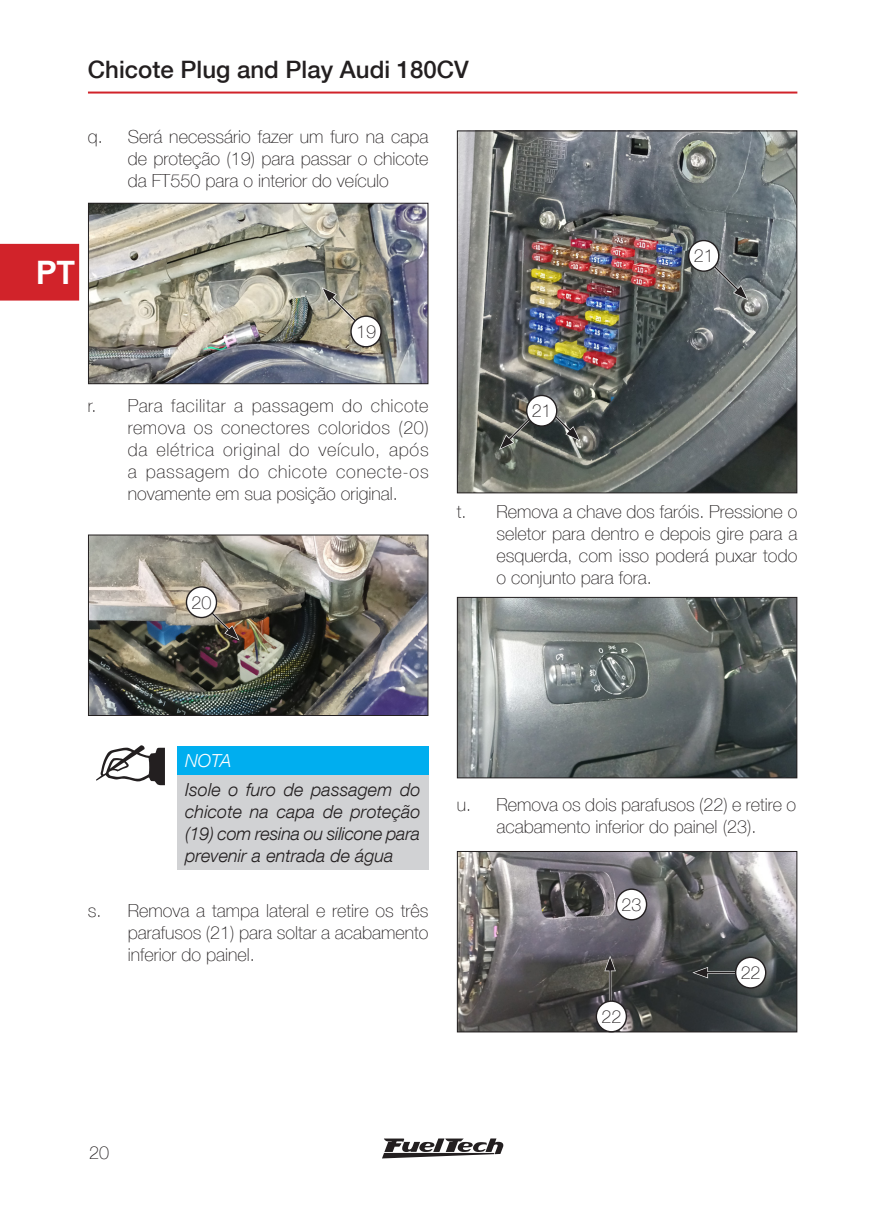
<style>
.page{position:relative;width:874px;height:1225px;background:#fff}
.page>*{position:absolute;margin:0;border:0;box-sizing:border-box;transform-origin:0 0}
.t1{font:700 34px "Abadi MT Std";color:#fff}
.t2{font:500 24px "Helvetica Neue LT Com";color:#231f20}
.CT-00{font:100 18px/22px "Helvetica Neue LT Com";color:#231f20;text-align:justify}
.Nota{font:italic 300 18px/22px "Helvetica Neue LT Com";color:#231f20;text-align:justify}
.TX-00{font:100 18px "Helvetica Neue LT Com";letter-spacing:-.005em;color:#231f20}
.Nota-2{font:italic 300 18px "Helvetica Neue LT Com";color:#fff}
</style>
<div class="page">
<svg style="left:382px;top:1138px;width:121px;height:20px"></svg>
<div style="left:0;top:244px;width:79px;height:56px;background:#d1232a"></div>
<hr style="left:88px;top:92px;width:709px;height:2px;background:#d1232a">
<img style="left:90px;top:536px;width:336px;height:178px">
<div style="left:88px;top:534px;width:340px;height:182px;border:1px solid #231f20"></div>
<svg style="left:192px;top:593px;width:47px;height:47px;background:#7c7163"></svg>
<div style="left:186px;top:587px;width:30px;height:30px;background:#fff;border-radius:50%"></div>
<div style="left:186px;top:586px;width:31px;height:32px;border:1px solid #231f20;border-radius:50%"></div>
<img style="left:90px;top:205px;width:336px;height:177px">
<div style="left:88px;top:203px;width:340px;height:181px;border:1px solid #231f20"></div>
<svg style="left:321px;top:287px;width:47px;height:47px;background:#aca590"></svg>
<div style="left:351px;top:316px;width:30px;height:31px;background:#fff;border-radius:50%"></div>
<div style="left:350px;top:315px;width:31px;height:32px;border:1px solid #231f20;border-radius:50%"></div>
<div style="left:177px;top:746px;width:251px;height:29px;background:#00aeef"></div>
<div style="left:177px;top:775px;width:251px;height:94px;background:#d1d2d4"></div>
<svg style="left:96px;top:745px;width:69px;height:40px"></svg>
<img style="left:458px;top:132px;width:337px;height:359px">
<div style="left:456px;top:130px;width:341px;height:363px;border:1px solid #231f20"></div>
<svg style="left:700px;top:253px;width:47px;height:47px;background:#6a7073"></svg>
<div style="left:688px;top:240px;width:30px;height:31px;background:#fff;border-radius:50%"></div>
<div style="left:687px;top:240px;width:32px;height:32px;border:1px solid #231f20;border-radius:50%"></div>
<svg style="left:498px;top:394px;width:82px;height:56px;background:#5b5e59"></svg>
<div style="left:526px;top:395px;width:30px;height:31px;background:#fff;border-radius:50%"></div>
<div style="left:525px;top:395px;width:32px;height:32px;border:1px solid #231f20;border-radius:50%"></div>
<img style="left:458px;top:599px;width:337px;height:177px">
<div style="left:456px;top:597px;width:341px;height:181px;border:1px solid #231f20"></div>
<img style="left:458px;top:853px;width:337px;height:177px">
<div style="left:456px;top:851px;width:341px;height:181px;border:1px solid #231f20"></div>
<hr style="left:608px;top:967px;width:3px;height:50px;background:#fff">
<hr style="left:609px;top:967px;width:1px;height:50px;background:#231f20">
<svg style="left:604px;top:955px;width:11px;height:16px"></svg>
<hr style="left:703px;top:971px;width:50px;height:3px;background:#fff">
<hr style="left:703px;top:972px;width:50px;height:1px;background:#231f20">
<svg style="left:692px;top:967px;width:15px;height:11px"></svg>
<div style="left:596px;top:1001px;width:30px;height:30px;background:#fff;border-radius:50%"></div>
<div style="left:595px;top:1000px;width:31px;height:32px;border:1px solid #231f20;border-radius:50%"></div>
<div style="left:735px;top:957px;width:30px;height:31px;background:#fff;border-radius:50%"></div>
<div style="left:734px;top:956px;width:32px;height:32px;border:1px solid #231f20;border-radius:50%"></div>
<div style="left:616px;top:889px;width:30px;height:30px;background:#fff;border-radius:50%"></div>
<div style="left:615px;top:888px;width:32px;height:32px;border:1px solid #231f20;border-radius:50%"></div>
<h2 class="t2" style="left:88px;top:55px;width:382px">Chicote Plug and Play Audi 180CV</h2>
<p class="CT-00" style="left:128px;top:126px;width:302px;text-indent:-40px">q. Será necessário fazer um furo na capa de proteção (19) para passar o chicote da FT550 para o interior do veículo</p>
<h1 class="t1" style="left:36px;top:253px;width:40px">PT</h1>
<p class="TX-00" style="left:356px;top:321px;width:21px">19</p>
<p class="TX-00" style="left:693px;top:245px;width:21px">21</p>
<p class="CT-00" style="left:128px;top:394px;width:302px;text-indent:-40px">r. Para facilitar a passagem do chicote remova os conectores coloridos (20) da elétrica original do veículo, após a passagem do chicote conecte-os novamente em sua posição original.</p>
<p class="TX-00" style="left:191px;top:591px;width:21px">20</p>
<p class="TX-00" style="left:531px;top:400px;width:21px">21</p>
<p class="CT-00" style="left:496px;top:500px;width:302px;text-indent:-40px">t. Remova a chave dos faróis. Pressione o seletor para dentro e depois gire para a esquerda, com isso poderá puxar todo o conjunto para fora.</p>
<p class="Nota-2" style="left:185px;top:749px;width:48px">NOTA</p>
<p class="Nota" style="left:185px;top:778px;width:237px">Isole o furo de passagem do chicote na capa de proteção (19) com resina ou silicone para prevenir a entrada de água</p>
<p class="CT-00" style="left:128px;top:899px;width:302px;text-indent:-40px">s. Remova a tampa lateral e retire os três parafusos (21) para soltar a acabamento inferior do painel.</p>
<p class="CT-00" style="left:456px;top:793px;width:341px;text-align:center">u. Remova os dois parafusos (22) e retire o acabamento inferior do painel (23).</p>
<p class="TX-00" style="left:621px;top:894px;width:21px">23</p>
<p class="TX-00" style="left:601px;top:1005px;width:21px">22</p>
<p class="TX-00" style="left:740px;top:962px;width:21px">22</p>
<p class="CT-00" style="left:89px;top:1141px;width:22px">20</p>
</div>
